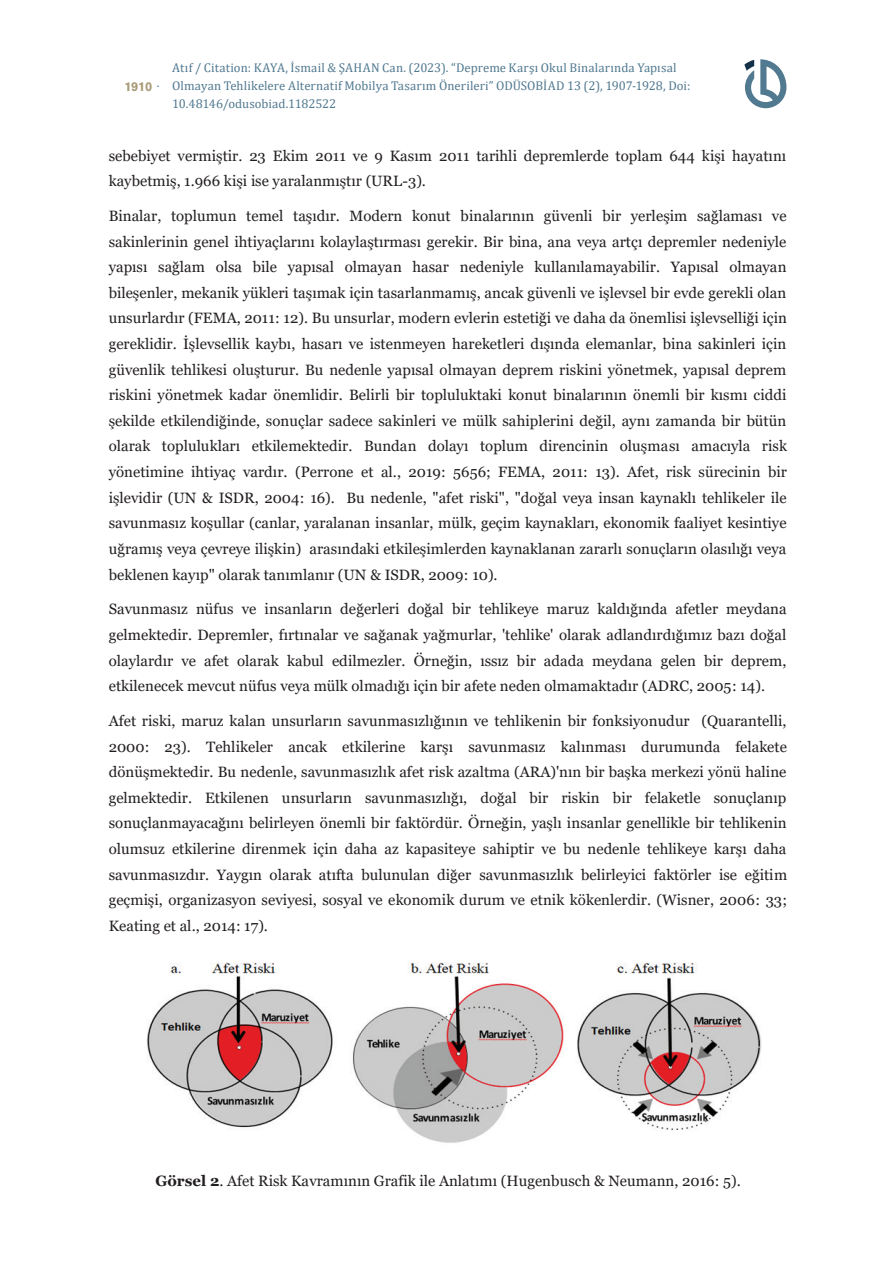
<style>
.page{position:relative;width:893px;height:1263px;background:#fff}
.page>*{position:absolute;margin:0;border:0;box-sizing:border-box;transform-origin:0 0}
.t1{font:15px/25.7px "Georgia";color:#231f20;text-align:justify}
.t2{font:12.75px/17.7px "Cambria";letter-spacing:.005em;color:#517990}
.t3{font:700 12.75px "Akzidenz Grotesk Pro";color:#a99c7a}
.s1{font-weight:700}
</style>
<div class="page">
<svg style="left:744px;top:59px;width:42px;height:49px"></svg>
<img style="left:147px;top:962px;width:615px;height:181px">
<p class="t2" style="left:172px;top:59px;width:520px">Atıf / Citation: KAYA, İsmail &amp; ŞAHAN Can. (2023). “Depreme Karşı Okul Binalarında Yapısal<br>Olmayan Tehlikelere Alternatif Mobilya Tasarım Önerileri” ODÜSOBİAD 13 (2), 1907-1928, Doi:<br>10.48146/odusobiad.1182522</p>
<p class="t1" style="left:109px;top:143px;width:679px">sebebiyet vermiştir. 23 Ekim 2011 ve 9 Kasım 2011 tarihli depremlerde toplam 644 kişi hayatını kaybetmiş, 1.966 kişi ise yaralanmıştır (URL-3).</p>
<p class="t1" style="left:109px;top:203px;width:680px">Binalar, toplumun temel taşıdır. Modern konut binalarının güvenli bir yerleşim sağlaması ve sakinlerinin genel ihtiyaçlarını kolaylaştırması gerekir. Bir bina, ana veya artçı depremler nedeniyle yapısı sağlam olsa bile yapısal olmayan hasar nedeniyle kullanılamayabilir. Yapısal olmayan bileşenler, mekanik yükleri taşımak için tasarlanmamış, ancak güvenli ve işlevsel bir evde gerekli olan unsurlardır (FEMA, 2011: 12). Bu unsurlar, modern evlerin estetiği ve daha da önemlisi işlevselliği için gereklidir. İşlevsellik kaybı, hasarı ve istenmeyen hareketleri dışında elemanlar, bina sakinleri için güvenlik tehlikesi oluşturur. Bu nedenle yapısal olmayan deprem riskini yönetmek, yapısal deprem riskini yönetmek kadar önemlidir. Belirli bir topluluktaki konut binalarının önemli bir kısmı ciddi şekilde etkilendiğinde, sonuçlar sadece sakinleri ve mülk sahiplerini değil, aynı zamanda bir bütün olarak toplulukları etkilemektedir. Bundan dolayı toplum direncinin oluşması amacıyla risk yönetimine ihtiyaç vardır. (Perrone et al., 2019: 5656; FEMA, 2011: 13). Afet, risk sürecinin bir işlevidir (UN &amp; ISDR, 2004: 16). Bu nedenle, "afet riski", "doğal veya insan kaynaklı tehlikeler ile savunmasız koşullar (canlar, yaralanan insanlar, mülk, geçim kaynakları, ekonomik faaliyet kesintiye uğramış veya çevreye ilişkin) arasındaki etkileşimlerden kaynaklanan zararlı sonuçların olasılığı veya beklenen kayıp" olarak tanımlanır (UN &amp; ISDR, 2009: 10).</p>
<p class="t1" style="left:109px;top:596px;width:679px">Savunmasız nüfus ve insanların değerleri doğal bir tehlikeye maruz kaldığında afetler meydana gelmektedir. Depremler, fırtınalar ve sağanak yağmurlar, 'tehlike' olarak adlandırdığımız bazı doğal olaylardır ve afet olarak kabul edilmezler. Örneğin, ıssız bir adada meydana gelen bir deprem, etkilenecek mevcut nüfus veya mülk olmadığı için bir afete neden olmamaktadır (ADRC, 2005: 14).</p>
<p class="t1" style="left:109px;top:708px;width:680px">Afet riski, maruz kalan unsurların savunmasızlığının ve tehlikenin bir fonksiyonudur (Quarantelli, 2000: 23). Tehlikeler ancak etkilerine karşı savunmasız kalınması durumunda felakete dönüşmektedir. Bu nedenle, savunmasızlık afet risk azaltma (ARA)'nın bir başka merkezi yönü haline gelmektedir. Etkilenen unsurların savunmasızlığı, doğal bir riskin bir felaketle sonuçlanıp sonuçlanmayacağını belirleyen önemli bir faktördür. Örneğin, yaşlı insanlar genellikle bir tehlikenin olumsuz etkilerine direnmek için daha az kapasiteye sahiptir ve bu nedenle tehlikeye karşı daha savunmasızdır. Yaygın olarak atıfta bulunulan diğer savunmasızlık belirleyici faktörler ise eğitim geçmişi, organizasyon seviyesi, sosyal ve ekonomik durum ve etnik kökenlerdir. (Wisner, 2006: 33; Keating et al., 2014: 17).</p>
<p class="t3" style="left:124px;top:78px;width:37px">1910 <sup>.</sup></p>
<p class="t1" style="left:155px;top:1168px;width:587px"><span class="s1">Görsel 2</span>. Afet Risk Kavramının Grafik ile Anlatımı (Hugenbusch &amp; Neumann, 2016: 5).</p>
</div>
